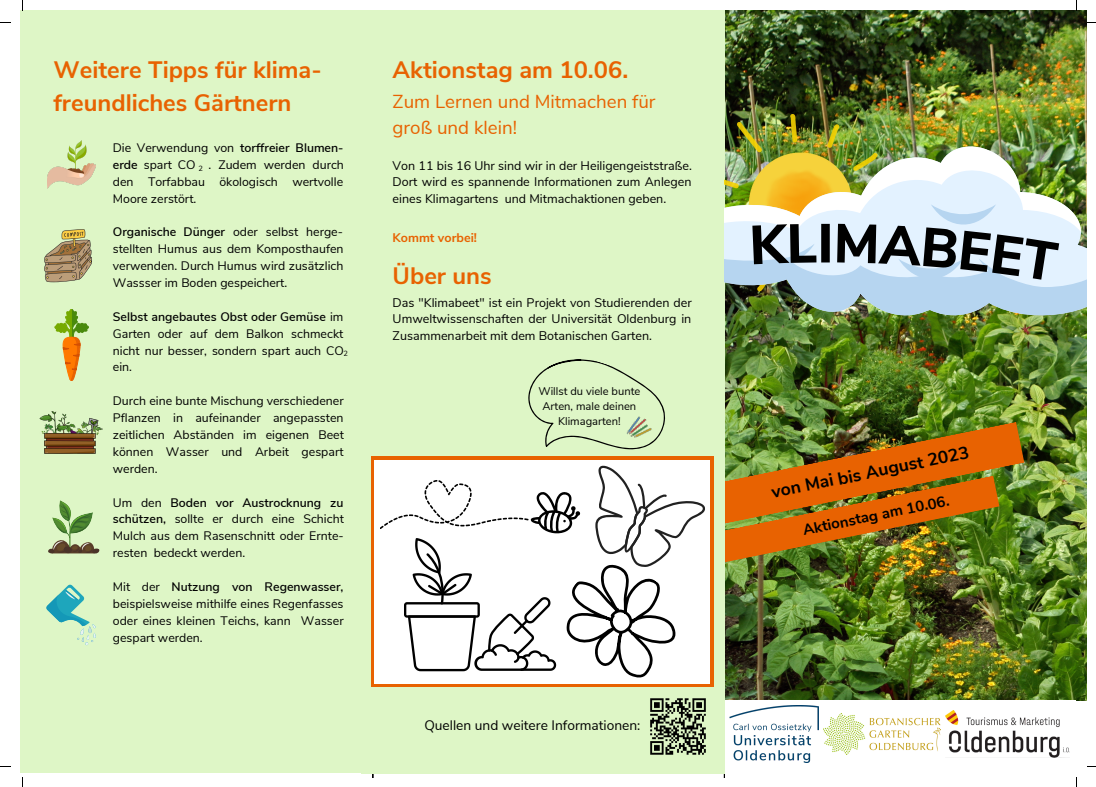
<style>
.page{position:relative;width:1096px;height:787px;background:#fff}
.page>*{position:absolute;margin:0;border:0;box-sizing:border-box;transform-origin:0 0}
.t1{font:800 54.75px "Nunito Sans";color:#000}
.t2{font:700 23.75px/32.9px "Nunito Sans";color:#e86201}
.t3{font:18.75px/26.2px "Nunito Sans";color:#e86201}
.t4{font:700 17.5px "Nunito Sans";color:#000}
.t5{font:700 15px "Nunito Sans";color:#000}
.t6{font:13.75px "Nunito Sans";color:#000}
.t7{font:12.5px/16.9px "Nunito Sans";color:#000;text-align:justify}
.t8{font:700 12.5px "Nunito Sans";color:#e86201}
.t9{font:12.38px/16.9px "Nunito Sans";color:#000;text-align:justify}
.t10{font:11.12px/14.9px "Nunito Sans";color:#000;text-align:center}
.t11{font:7.5px "Nunito Sans";color:#000}
.s1{font-weight:600}
</style>
<div class="page">
<img style="left:724px;top:10px;width:362px;height:691px">
<div style="left:21px;top:10px;width:351px;height:762px;background:#def6c6"></div>
<img style="left:724px;top:422px;width:300px;height:141px">
<div style="left:361px;top:10px;width:363px;height:763px;background:#def6c6"></div>
<svg style="left:46px;top:584px;width:50px;height:61px"></svg>
<svg style="left:55px;top:309px;width:34px;height:72px"></svg>
<img style="left:47px;top:141px;width:48px;height:48px">
<img style="left:39px;top:411px;width:64px;height:43px">
<svg style="left:44px;top:229px;width:48px;height:54px"></svg>
<img style="left:724px;top:115px;width:164px;height:26px">
<img style="left:724px;top:141px;width:356px;height:100px">
<img style="left:724px;top:241px;width:362px;height:88px">
<img style="left:823px;top:713px;width:117px;height:41px">
<img style="left:945px;top:710px;width:124px;height:47px">
<img style="left:730px;top:705px;width:88px;height:57px">
<div style="left:374px;top:460px;width:335px;height:223px;background:#fff"></div>
<svg style="left:380px;top:359px;width:325px;height:328px"></svg>
<svg style="left:48px;top:500px;width:52px;height:54px"></svg>
<img style="left:650px;top:698px;width:56px;height:57px">
<svg style="left:752px;top:223px;width:64px;height:49px;background:#d9ecfb"></svg>
<svg style="left:837px;top:204px;width:224px;height:98px;background:#d6e9fa"></svg>
<h2 class="t2" style="left:53px;top:54px;width:270px">Weitere Tipps für klima&shy;freundliches Gärtnern</h2>
<p class="t9" style="left:113px;top:139px;width:232px">Die Verwendung von <span class="s1">torffreier Blumen&shy;erde</span> spart CO . Zudem werden durch den Torfabbau ökologisch wertvolle Moore zerstört.</p>
<p class="t9" style="left:113px;top:224px;width:232px"><span class="s1">Organische Dünger</span> oder selbst herge&shy;stellten Humus aus dem Komposthaufen verwenden. Durch Humus wird zusätzlich Wassser im Boden gespeichert.</p>
<p class="t9" style="left:113px;top:308px;width:232px"><span class="s1">Selbst angebautes Obst oder Gemüse</span> im Garten oder auf dem Balkon schmeckt nicht nur besser, sondern spart auch CO ein.</p>
<p class="t9" style="left:113px;top:393px;width:232px">Durch eine bunte Mischung verschiedener Pflanzen in aufeinander angepassten zeitlichen Abständen im eigenen Beet können Wasser und Arbeit gespart werden.</p>
<p class="t9" style="left:113px;top:494px;width:232px">Um den <span class="s1">Boden vor Austrocknung zu schützen,</span> sollte er durch eine Schicht Mulch aus dem Rasenschnitt oder Ernte&shy;resten bedeckt werden.</p>
<p class="t9" style="left:113px;top:578px;width:232px">Mit der <span class="s1">Nutzung von Regenwasser, </span>beispielsweise mithilfe eines Regenfasses oder eines kleinen Teichs, kann Wasser gespart werden.</p>
<p class="t11" style="left:198px;top:163px;width:6px">2</p>
<p class="t11" style="left:343px;top:348px;width:6px">2</p>
<h2 class="t2" style="left:392px;top:54px;width:237px">Aktionstag am 10.06.</h2>
<h3 class="t3" style="left:392px;top:89px;width:264px">Zum Lernen und Mitmachen für groß und klein!</h3>
<p class="t7" style="left:392px;top:157px;width:301px">Von 11 bis 16 Uhr sind wir in der Heiligengeiststraße.<br>Dort wird es spannende Informationen zum Anlegen eines Klimagartens und Mitmachaktionen geben.</p>
<p class="t8" style="left:392px;top:229px;width:86px">Kommt vorbei!</p>
<h2 class="t2" style="left:392px;top:259px;width:101px">Über uns</h2>
<p class="t7" style="left:392px;top:294px;width:300px">Das "Klimabeet" ist ein Projekt von Studierenden der Umweltwissenschaften der Universität Oldenburg in Zusammenarbeit mit dem Botanischen Garten.</p>
<p class="t10" style="left:538px;top:384px;width:103px">Willst du viele bunte<br>Arten, male deinen<br>Klimagarten!</p>
<p class="t6" style="left:424px;top:716px;width:217px">Quellen und weitere Informationen:</p>
<h1 class="t1" style="left:817px;top:207px;width:18px">I</h1>
<h3 class="t4" style="left:769px;top:482px;width:203px;rotate:-12deg">von Mai bis August 2023</h3>
<p class="t5" style="left:801px;top:521px;width:150px;rotate:-12deg">Aktionstag am 10.06.</p>
</div>
